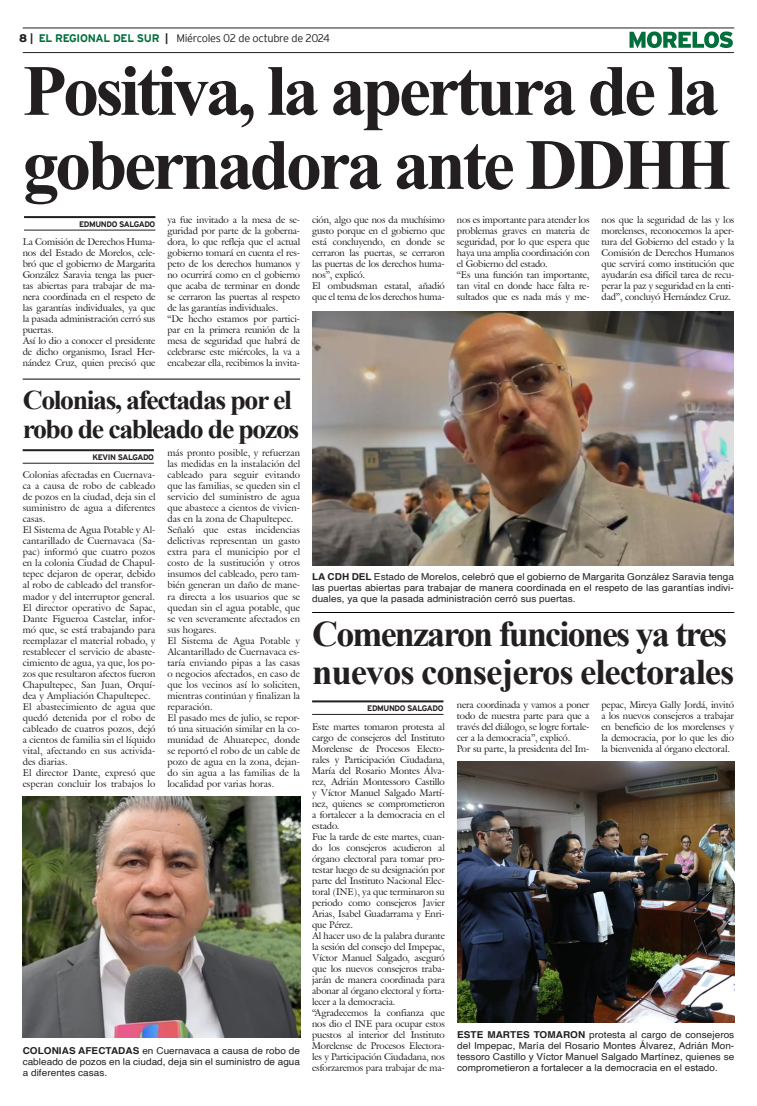
<style>
.page{position:relative;width:757px;height:1106px;background:#fff}
.page>*{position:absolute;margin:0;border:0;box-sizing:border-box;transform-origin:0 0}
.Cabeza_01{font:700 72px "Times New Roman";letter-spacing:-.05em;color:#231f20}
.Cabeza_02{font:700 36px "Times New Roman";letter-spacing:-.03em;color:#231f20}
.Cabeza_02-2{font:700 36px "Times New Roman";letter-spacing:-.05em;color:#231f20}
.Cabeza_03{font:700 27px "Times New Roman";letter-spacing:-.05em;color:#231f20}
.t1{font:300 11px "Interstate";letter-spacing:-.025em;color:#231f20}
.t2{font:9.5px/11px "Galliard IT Cby BT";letter-spacing:-.01em;color:#231f20;text-align:justify}
.Pie_de_foto{font:9.5px/11px "Helvetica";letter-spacing:.005em;color:#231f20;text-align:justify;scale:1.05 1}
.t3{font:9.5px/11px "Galliard IT Cby BT";letter-spacing:.01em;color:#231f20}
.t4{font:700 8px "Interstate";letter-spacing:-.05em;color:#231f20}
.s1{font-weight:900}
.s2{font-weight:700}
.s3{font-weight:700;color:#006f3c}
</style>
<div class="page">
<hr style="left:23px;top:28px;width:711px;height:1px;background:#231f20">
<hr style="left:23px;top:52px;width:711px;height:1px;background:#231f20">
<svg style="left:629px;top:31px;width:104px;height:17px"></svg>
<hr style="left:24px;top:216px;width:131px;height:2px;background:#231f20">
<hr style="left:24px;top:230px;width:131px;height:1px;background:#231f20">
<hr style="left:312px;top:700px;width:131px;height:2px;background:#231f20">
<hr style="left:312px;top:714px;width:131px;height:1px;background:#231f20">
<hr style="left:312px;top:612px;width:422px;height:1px;background:#000">
<hr style="left:23px;top:449px;width:131px;height:2px;background:#231f20">
<hr style="left:23px;top:463px;width:131px;height:1px;background:#231f20">
<hr style="left:23px;top:378px;width:277px;height:1px;background:#000">
<img style="left:312px;top:312px;width:422px;height:253px">
<img style="left:457px;top:761px;width:277px;height:261px">
<img style="left:23px;top:797px;width:277px;height:240px">
<p class="t1" style="left:19px;top:32px;width:312px"><span class="s1">8</span> <span class="s2">|</span> <span class="s3">EL REGIONAL DEL SUR</span> <span class="s2">|</span> Miércoles 02 de octubre de 2024</p>
<p class="Cabeza_01" style="left:23px;top:39px;width:698px">Positiva, la apertura de la</p>
<p class="Cabeza_01" style="left:23px;top:113px;width:709px">gobernadora ante DDHH</p>
<p class="t4" style="left:79px;top:219px;width:78px">EDMUNDO SALGADO</p>
<p class="t2" style="left:312px;top:214px;width:134px">ción, algo que nos da muchísimo gusto porque en el gobierno que está concluyendo, en donde se cerraron las puertas, se cerraron las puertas de los derechos huma&shy;nos”, explicó.</p>
<p class="t2" style="left:312px;top:280px;width:134px">El ombudsman estatal, añadió que el tema de los derechos huma-</p>
<p class="t2" style="left:167px;top:214px;width:134px">ya fue invitado a la mesa de se&shy;guridad por parte de la goberna&shy;dora, lo que refleja que el actual gobierno tomará en cuenta el res&shy;peto de los derechos humanos y no ocurrirá como en el gobierno que acaba de terminar en donde se cerraron las puertas al respeto de las garantías individuales.</p>
<p class="t2" style="left:167px;top:313px;width:134px">“De hecho estamos por partici&shy;par en la primera reunión de la mesa de seguridad que habrá de celebrarse este miércoles, la va a encabezar ella, recibimos la invita-</p>
<p class="t2" style="left:457px;top:214px;width:134px">nos es importante para atender los problemas graves en materia de seguridad, por lo que espera que haya una amplia coordinación con el Gobierno del estado.</p>
<p class="t2" style="left:457px;top:269px;width:134px">“Es una función tan importante, tan vital en donde hace falta re&shy;sultados que es nada más y me-</p>
<p class="t2" style="left:601px;top:214px;width:134px">nos que la seguridad de las y los morelenses, reconocemos la aper&shy;tura del Gobierno del estado y la Comisión de Derechos Humanos que servirá como institución que ayudarán esa difícil tarea de recu&shy;perar la paz y seguridad en la enti&shy;dad”, concluyó Hernández Cruz.</p>
<p class="t2" style="left:23px;top:236px;width:134px">La Comisión de Derechos Huma&shy;nos del Estado de Morelos, cele&shy;bró que el gobierno de Margarita González Saravia tenga las puer&shy;tas abiertas para trabajar de ma&shy;nera coordinada en el respeto de las garantías individuales, ya que la pasada administración cerró sus puertas.</p>
<p class="t2" style="left:23px;top:335px;width:134px">Así lo dio a conocer el presidente de dicho organismo, Israel Her&shy;nández Cruz, quien precisó que</p>
<p class="Cabeza_03" style="left:23px;top:380px;width:271px">Colonias, afectadas por el</p>
<p class="Cabeza_03" style="left:23px;top:409px;width:278px">robo de cableado de pozos</p>
<p class="t4" style="left:93px;top:452px;width:63px">KEVIN SALGADO</p>
<p class="t2" style="left:167px;top:447px;width:134px">más pronto posible, y refuerzan las medidas en la instalación del cableado para seguir evitando que las familias, se queden sin el servicio del suministro de agua que abastece a cientos de vivien&shy;das en la zona de Chapultepec.</p>
<p class="t2" style="left:167px;top:524px;width:134px">Señaló que estas incidencias delictivas representan un gasto extra para el municipio por el costo de la sustitución y otros insumos del cableado, pero tam&shy;bién generan un daño de mane&shy;ra directa a los usuarios que se quedan sin el agua potable, que se ven severamente afectados en sus hogares.</p>
<p class="t2" style="left:167px;top:634px;width:134px">El Sistema de Agua Potable y Alcantarillado de Cuernavaca es&shy;taría enviando pipas a las casas o negocios afectados, en caso de que los vecinos así lo soliciten, mientras continúan y finalizan la reparación.</p>
<p class="t2" style="left:167px;top:711px;width:134px">El pasado mes de julio, se repor&shy;tó una situación similar en la co&shy;munidad de Ahuatepec, donde se reportó el robo de un cable de pozo de agua en la zona, dejan&shy;do sin agua a las familias de la localidad por varias horas.</p>
<p class="t2" style="left:23px;top:469px;width:134px">Colonias afectadas en Cuernava&shy;ca a causa de robo de cableado de pozos en la ciudad, deja sin el suministro de agua a diferentes casas.</p>
<p class="t2" style="left:23px;top:524px;width:134px">El Sistema de Agua Potable y Al&shy;cantarillado de Cuernavaca (Sa&shy;pac) informó que cuatro pozos en la colonia Ciudad de Chapul&shy;tepec dejaron de operar, debido al robo de cableado del transfor&shy;mador y del interruptor general.</p>
<p class="t2" style="left:23px;top:601px;width:134px">El director operativo de Sapac, Dante Figueroa Castelar, infor&shy;mó que, se está trabajando para reemplazar el material robado, y restablecer el servicio de abaste&shy;cimiento de agua, ya que, los po&shy;zos que resultaron afectos fueron Chapultepec, San Juan, Orquí&shy;dea y Ampliación Chapultepec.</p>
<p class="t2" style="left:23px;top:700px;width:134px">El abastecimiento de agua que quedó detenida por el robo de cableado de cuatros pozos, dejó a cientos de familia sin el líquido vital, afectando en sus activida&shy;des diarias.</p>
<p class="t3" style="left:23px;top:766px;width:134px">El director Dante, expresó que esperan concluir los trabajos lo</p>
<p class="Pie_de_foto" style="left:23px;top:1045px;width:266px"><span class="s2">COLONIAS AFECTADAS</span> en Cuernavaca a causa de robo de cableado de pozos en la ciudad, deja sin el suministro de agua a diferentes casas.</p>
<p class="Pie_de_foto" style="left:312px;top:571px;width:403px"><span class="s2">LA CDH DEL</span> Estado de Morelos, celebró que el gobierno de Margarita González Saravia tenga las puertas abiertas para trabajar de manera coordinada en el respeto de las garantías indivi&shy;duales, ya que la pasada administración cerró sus puertas.</p>
<p class="Cabeza_02-2" style="left:312px;top:607px;width:417px">Comenzaron funciones ya tres</p>
<p class="Cabeza_02" style="left:312px;top:645px;width:424px">nuevos consejeros electorales</p>
<p class="t4" style="left:367px;top:703px;width:78px">EDMUNDO SALGADO</p>
<p class="t2" style="left:601px;top:698px;width:134px">pepac, Mireya Gally Jordá, invitó a los nuevos consejeros a trabajar en beneficio de los morelenses y la democracia, por lo que les dio la bienvenida al órgano electoral.</p>
<p class="t2" style="left:457px;top:698px;width:134px">nera coordinada y vamos a poner todo de nuestra parte para que a través del diálogo, se logre fortale&shy;cer a la democracia”, explicó.</p>
<p class="t2" style="left:457px;top:742px;width:134px">Por su parte, la presidenta del Im-</p>
<p class="t2" style="left:312px;top:720px;width:134px">Este martes tomaron protesta al cargo de consejeros del Instituto Morelense de Procesos Electo&shy;rales y Participación Ciudadana, María del Rosario Montes Álva&shy;rez, Adrián Montessoro Castillo y Víctor Manuel Salgado Martí&shy;nez, quienes se comprometieron a fortalecer a la democracia en el estado.</p>
<p class="t2" style="left:312px;top:830px;width:134px">Fue la tarde de este martes, cuan&shy;do los consejeros acudieron al órgano electoral para tomar pro&shy;testar luego de su designación por parte del Instituto Nacional Elec&shy;toral (INE), ya que terminaron su periodo como consejeros Javier Arias, Isabel Guadarrama y Enri&shy;que Pérez.</p>
<p class="t2" style="left:312px;top:929px;width:134px">Al hacer uso de la palabra durante la sesión del consejo del Impepac, Víctor Manuel Salgado, aseguró que los nuevos consejeros traba&shy;jarán de manera coordinada para abonar al órgano electoral y forta&shy;lecer a la democracia.</p>
<p class="t2" style="left:312px;top:1006px;width:134px">“Agradecemos la confianza que nos dio el INE para ocupar estos puestos al interior del Instituto Morelense de Procesos Electora&shy;les y Participación Ciudadana, nos esforzaremos para trabajar de ma-</p>
<p class="Pie_de_foto" style="left:457px;top:1029px;width:265px"><span class="s2">ESTE MARTES TOMARON</span> protesta al cargo de consejeros del Impepac, María del Rosario Montes Álvarez, Adrián Mon&shy;tessoro Castillo y Víctor Manuel Salgado Martínez, quienes se comprometieron a fortalecer a la democracia en el estado.</p>
</div>
